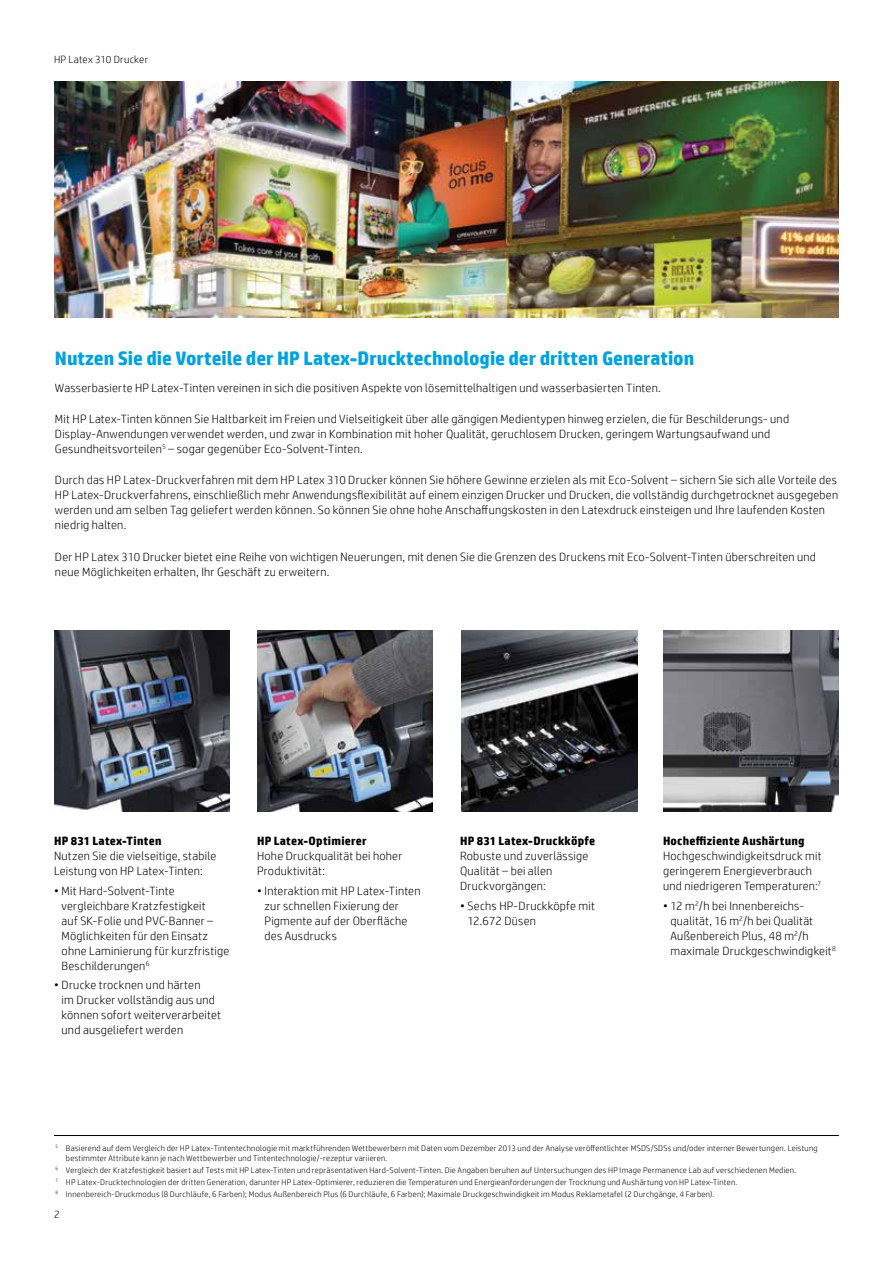
<style>
.page{position:relative;width:893px;height:1263px;background:#fff}
.page>*{position:absolute;margin:0;border:0;box-sizing:border-box;transform-origin:0 0}
.t1{font:700 19.5px "HP Simplified";letter-spacing:-.005em;color:#00a3df}
.t2{font:300 12px/15px "HP Simplified";letter-spacing:.02em;color:#000}
.t3{font:700 12px "HP Simplified";letter-spacing:.02em;color:#000}
.t4{font:300 10.5px "HP Simplified";letter-spacing:.025em;color:#000}
.t5{font:300 8.25px/12.1px "HP Simplified";letter-spacing:.03em;color:#000}
</style>
<div class="page">
<img style="left:461px;top:630px;width:176px;height:181px">
<img style="left:54px;top:630px;width:176px;height:181px">
<img style="left:54px;top:81px;width:785px;height:237px">
<img style="left:257px;top:630px;width:176px;height:181px">
<img style="left:663px;top:630px;width:176px;height:181px">
<hr style="left:54px;top:1135px;width:785px;height:1px;background:#000">
<p class="t4" style="left:54px;top:53px;width:96px">HP Latex 310 Drucker</p>
<h1 class="t1" style="left:55px;top:347px;width:641px">Nutzen Sie die Vorteile der HP Latex-Drucktechnologie der dritten Generation</h1>
<p class="t2" style="left:55px;top:380px;width:607px">Wasserbasierte HP Latex-Tinten vereinen in sich die positiven Aspekte von lösemittelhaltigen und wasserbasierten Tinten.</p>
<p class="t2" style="left:55px;top:411px;width:736px">Mit HP Latex-Tinten können Sie Haltbarkeit im Freien und Vielseitigkeit über alle gängigen Medientypen hinweg erzielen, die für Beschilderungs- und<br>Display-Anwendungen verwendet werden, und zwar in Kombination mit hoher Qualität, geruchlosem Drucken, geringem Wartungsaufwand und<br>Gesundheitsvorteilen<sup>5</sup> – sogar gegenüber Eco-Solvent-Tinten.</p>
<p class="t2" style="left:55px;top:472px;width:785px">Durch das HP Latex-Druckverfahren mit dem HP Latex 310 Drucker können Sie höhere Gewinne erzielen als mit Eco-Solvent – sichern Sie sich alle Vorteile des HP Latex-Druckverfahrens, einschließlich mehr Anwendungsflexibilität auf einem einzigen Drucker und Drucken, die vollständig durchgetrocknet ausgegeben werden und am selben Tag geliefert werden können. So können Sie ohne hohe Anschaffungskosten in den Latexdruck einsteigen und Ihre laufenden Kosten niedrig halten.</p>
<p class="t2" style="left:55px;top:549px;width:763px">Der HP Latex 310 Drucker bietet eine Reihe von wichtigen Neuerungen, mit denen Sie die Grenzen des Druckens mit Eco-Solvent-Tinten überschreiten und neue Möglichkeiten erhalten, Ihr Geschäft zu erweitern.</p>
<p class="t3" style="left:54px;top:834px;width:109px">HP 831 Latex-Tinten</p>
<p class="t2" style="left:54px;top:848px;width:164px">Nutzen Sie die vielseitige, stabile<br>Leistung von HP Latex-Tinten:</p>
<p class="t2" style="left:62px;top:883px;width:169px;text-indent:-8px">• Mit Hard-Solvent-Tinte vergleichbare Kratzfestigkeit<br>auf SK-Folie und PVC-Banner –<br>Möglichkeiten für den Einsatz ohne Laminierung für kurzfristige<br>Beschilderungen<sup>6</sup></p>
<p class="t2" style="left:62px;top:977px;width:161px;text-indent:-8px">• Drucke trocknen und härten<br>im Drucker vollständig aus und können sofort weiterverarbeitet und ausgeliefert werden</p>
<p class="t3" style="left:257px;top:834px;width:111px">HP Latex-Optimierer</p>
<p class="t2" style="left:257px;top:848px;width:147px">Hohe Druckqualität bei hoher<br>Produktivität:</p>
<p class="t2" style="left:265px;top:883px;width:157px;text-indent:-8px">• Interaktion mit HP Latex-Tinten zur schnellen Fixierung der<br>Pigmente auf der Oberfläche des Ausdrucks</p>
<p class="t3" style="left:460px;top:834px;width:137px">HP 831 Latex-Druckköpfe</p>
<p class="t2" style="left:460px;top:848px;width:130px">Robuste und zuverlässige<br>Qualität – bei allen<br>Druckvorgängen:</p>
<p class="t2" style="left:468px;top:898px;width:129px;text-indent:-8px">• Sechs HP-Druckköpfe mit<br>12.672 Düsen</p>
<p class="t3" style="left:663px;top:834px;width:143px">Hocheffiziente Aushärtung</p>
<p class="t2" style="left:663px;top:848px;width:160px">Hochgeschwindigkeitsdruck mit geringerem Energieverbrauch und niedrigeren Temperaturen:<sup>7</sup></p>
<p class="t2" style="left:671px;top:898px;width:167px;text-indent:-8px">• 12 m<sup>2</sup>/h bei Innenbereichs&shy;qualität, 16 m<sup>2</sup>/h bei Qualität<br>Außenbereich Plus, 48 m<sup>2</sup>/h maximale Druckgeschwindigkeit<sup>8</sup></p>
<p class="t5" style="left:66px;top:1142px;width:753px;line-height:10.1px;text-indent:-10px"><sup>5</sup> Basierend auf dem Vergleich der HP Latex-Tintentechnologie mit marktführenden Wettbewerbern mit Daten vom Dezember 2013 und der Analyse veröffentlichter MSDS/SDSs und/oder interner Bewertungen. Leistung bestimmter Attribute kann je nach Wettbewerber und Tintentechnologie/-rezeptur variieren.</p>
<p class="t5" style="left:55px;top:1164px;width:742px"><sup>6</sup> Vergleich der Kratzfestigkeit basiert auf Tests mit HP Latex-Tinten und repräsentativen Hard-Solvent-Tinten. Die Angaben beruhen auf Untersuchungen des HP Image Permanence Lab auf verschiedenen Medien.<br><sup>7</sup> HP Latex-Drucktechnologien der dritten Generation, darunter HP Latex-Optimierer, reduzieren die Temperaturen und Energieanforderungen der Trocknung und Aushärtung von HP Latex-Tinten.<br><sup>8</sup> Innenbereich-Druckmodus (8 Durchläufe, 6 Farben); Modus Außenbereich Plus (6 Durchläufe, 6 Farben); Maximale Druckgeschwindigkeit im Modus Reklametafel (2 Durchgänge, 4 Farben).</p>
<p class="t4" style="left:54px;top:1208px;width:7px">2</p>
</div>
